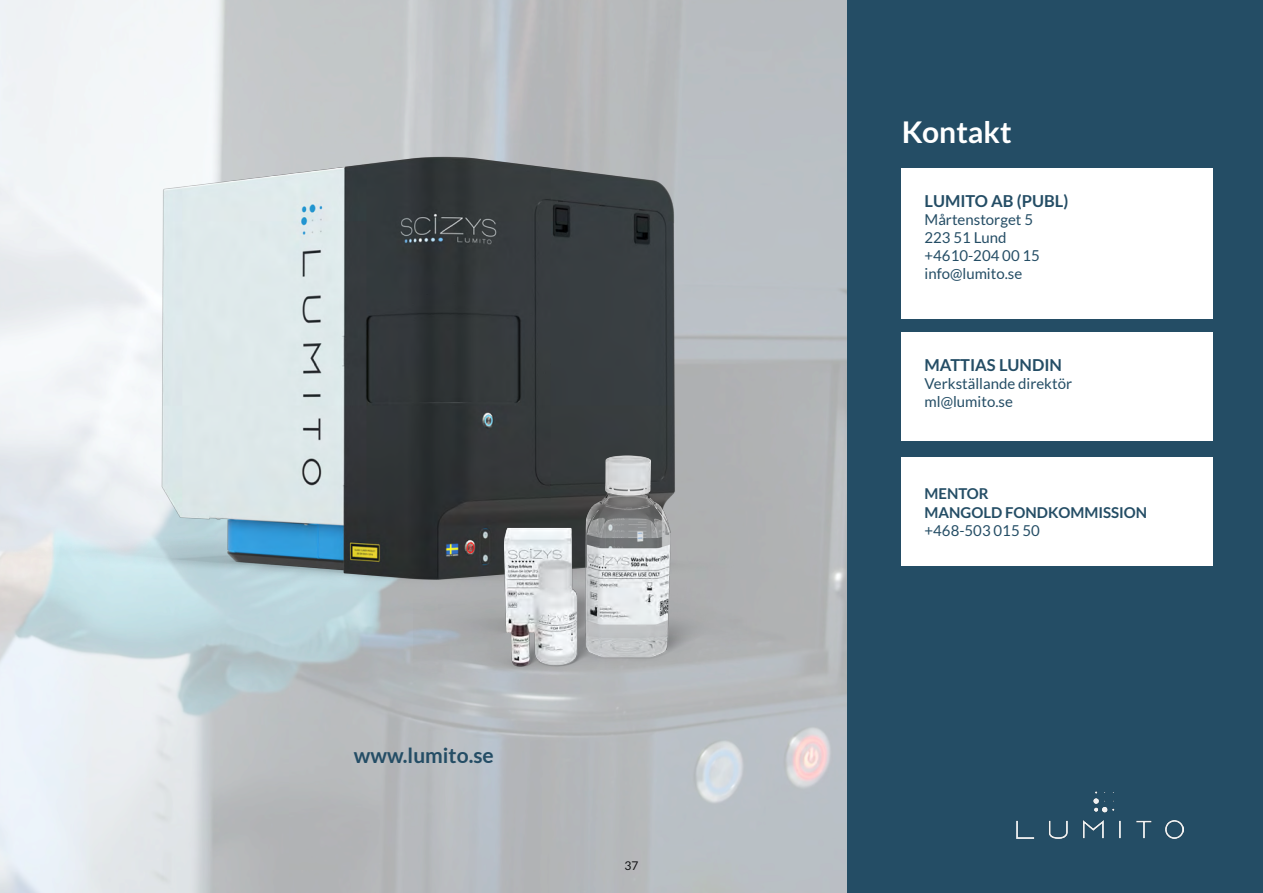
<style>
.page{position:relative;width:1263px;height:893px;background:#fff}
.page>*{position:absolute;margin:0;border:0;box-sizing:border-box;transform-origin:0 0}
.Rubrik_Huvud{font:700 30px "Lato";color:#fff}
.t1{font:700 21px "Lato";color:#244d65}
.t2{font:700 16.5px "Lato";color:#244d65}
.t3{font:15px "Lato";color:#244d65}
.t4{font:700 15px "Lato";color:#244d65}
.t5{font:12px "Lato";color:#000}
</style>
<div class="page">
<img style="left:0;top:0;width:848px;height:893px">
<img style="left:0;top:39px;width:841px;height:631px">
<img style="left:413px;top:404px;width:333px;height:333px">
<div style="left:848px;top:0;width:415px;height:893px;background:#244d65"></div>
<div style="left:902px;top:333px;width:311px;height:108px;background:#fff"></div>
<div style="left:902px;top:169px;width:311px;height:150px;background:#fff"></div>
<div style="left:902px;top:458px;width:311px;height:108px;background:#fff"></div>
<img style="left:1017px;top:792px;width:166px;height:47px">
<p class="t1" style="left:354px;top:744px;width:141px">www.lumito.se</p>
<p class="t5" style="left:624px;top:859px;width:15px">37</p>
<p class="Rubrik_Huvud" style="left:902px;top:115px;width:111px">Kontakt</p>
<p class="t2" style="left:924px;top:191px;width:145px">LUMITO AB (PUBL)</p>
<p class="t3" style="left:924px;top:211px;width:110px">Mårtenstorget 5</p>
<p class="t3" style="left:924px;top:229px;width:84px">223 51 Lund</p>
<p class="t3" style="left:924px;top:247px;width:117px">+4610-204 00 15</p>
<p class="t3" style="left:924px;top:265px;width:99px">info@lumito.se</p>
<p class="t2" style="left:924px;top:355px;width:139px">MATTIAS LUNDIN</p>
<p class="t3" style="left:924px;top:375px;width:149px">Verkställande direktör</p>
<p class="t3" style="left:924px;top:393px;width:90px">ml@lumito.se</p>
<p class="t4" style="left:924px;top:484px;width:66px">MENTOR</p>
<p class="t4" style="left:924px;top:504px;width:224px">MANGOLD FONDKOMMISSION</p>
<p class="t3" style="left:924px;top:523px;width:117px">+468-503 015 50</p>
</div>
